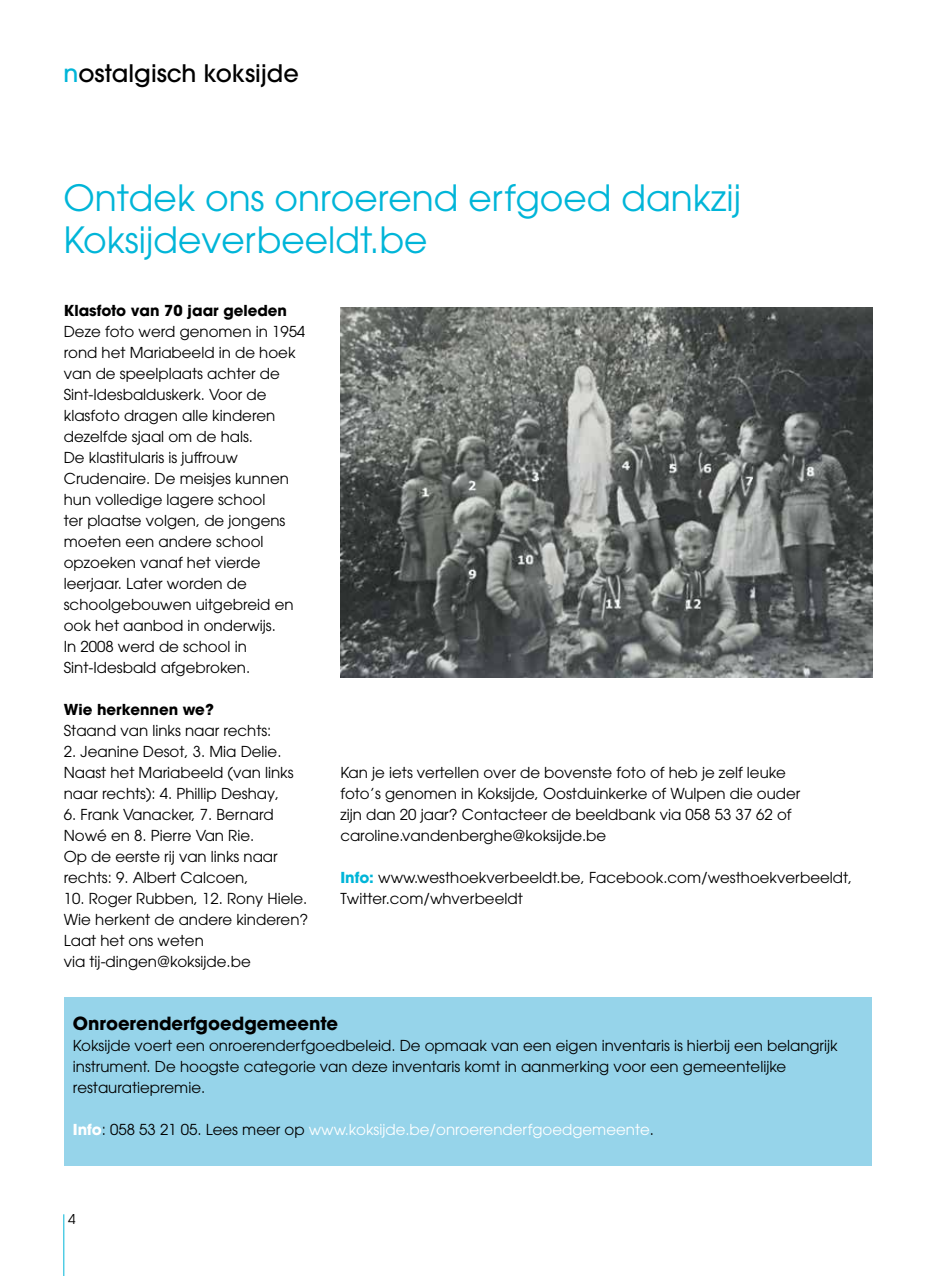
<style>
.page{position:relative;width:936px;height:1276px;background:#fff}
.page>*{position:absolute;margin:0;border:0;box-sizing:border-box;transform-origin:0 0}
.t1{font:36px/42px "ITC Avant Garde Pro";color:#00b5d8}
.t2{font:500 24px "ITC Avant Garde Pro";color:#000}
.t3{font:700 18px "ITC Avant Garde Pro";color:#000}
.t4{font:15px/21px "ITC Avant Garde Pro";color:#000}
.t5{font:15px "ITC Avant Garde Pro";color:#fff}
.t6{font:700 15px "ITC Avant Garde Pro";color:#000}
.t7{font:13.5px "ITC Avant Garde Pro";color:#000}
.s1{color:#00b5d8}
.s2{font-weight:700;color:#00b5d8}
.s3{font-weight:700}
.s4{color:#000}
</style>
<div class="page">
<img style="left:340px;top:307px;width:532px;height:370px">
<div style="left:64px;top:998px;width:808px;height:168px;background:#96d4ea"></div>
<hr style="left:63px;top:1214px;width:1px;height:62px;background:#00b5d8">
<h2 class="t2" style="left:63px;top:57px;width:237px"><span class="s1">n</span>ostalgisch koksijde</h2>
<h1 class="t1" style="left:63px;top:176px;width:679px">Ontdek ons onroerend erfgoed dankzij<br>Koksijdeverbeeldt.be</h1>
<p class="t6" style="left:64px;top:300px;width:225px">Klasfoto van 70 jaar geleden</p>
<p class="t4" style="left:64px;top:321px;width:243px">Deze foto werd genomen in 1954 rond het Mariabeeld in de hoek van de speelplaats achter de<br>Sint-Idesbalduskerk. Voor de klasfoto dragen alle kinderen dezelfde sjaal om de hals.<br>De klastitularis is juffrouw<br>Crudenaire. De meisjes kunnen hun volledige lagere school<br>ter plaatse volgen, de jongens moeten een andere school opzoeken vanaf het vierde leerjaar. Later worden de schoolgebouwen uitgebreid en ook het aanbod in onderwijs.<br>In 2008 werd de school in<br>Sint-Idesbald afgebroken.</p>
<p class="t6" style="left:64px;top:699px;width:151px">Wie herkennen we?</p>
<p class="t4" style="left:64px;top:720px;width:209px">Staand van links naar rechts:</p>
<p class="t4" style="left:64px;top:741px;width:231px">2. Jeanine Desot, 3. Mia Delie.<br>Naast het Mariabeeld (van links naar rechts): 4. Phillip Deshay,</p>
<p class="t4" style="left:64px;top:804px;width:215px">6. Frank Vanacker, 7. Bernard<br>Nowé en 8. Pierre Van Rie.<br>Op de eerste rij van links naar rechts: 9. Albert Calcoen,</p>
<p class="t4" style="left:64px;top:888px;width:246px">10. Roger Rubben, 12. Rony Hiele.<br>Wie herkent de andere kinderen?<br>Laat het ons weten<br>via tij-dingen@koksijde.be</p>
<p class="t4" style="left:340px;top:762px;width:461px">Kan je iets vertellen over de bovenste foto of heb je zelf leuke foto’s genomen in Koksijde, Oostduinkerke of Wulpen die ouder zijn dan 20 jaar? Contacteer de beeldbank via 058 53 37 62 of caroline.vandenberghe@koksijde.be</p>
<p class="t4" style="left:340px;top:867px;width:513px"><span class="s2">Info:</span> www.westhoekverbeeldt.be, Facebook.com/westhoekverbeeldt,<br>Twitter.com/whverbeeldt</p>
<p class="t3" style="left:73px;top:1011px;width:267px">Onroerenderfgoedgemeente</p>
<p class="t4" style="left:73px;top:1035px;width:766px">Koksijde voert een onroerenderfgoedbeleid. De opmaak van een eigen inventaris is hierbij een belangrijk instrument. De hoogste categorie van deze inventaris komt in aanmerking voor een gemeentelijke restauratiepremie.</p>
<p class="t5" style="left:73px;top:1120px;width:582px"><span class="s3">Info</span><span class="s4">: 058 53 21 05. Lees meer op</span> www.koksijde.be/onroerenderfgoedgemeente<span class="s4">.</span></p>
<p class="t7" style="left:68px;top:1211px;width:9px">4</p>
</div>
